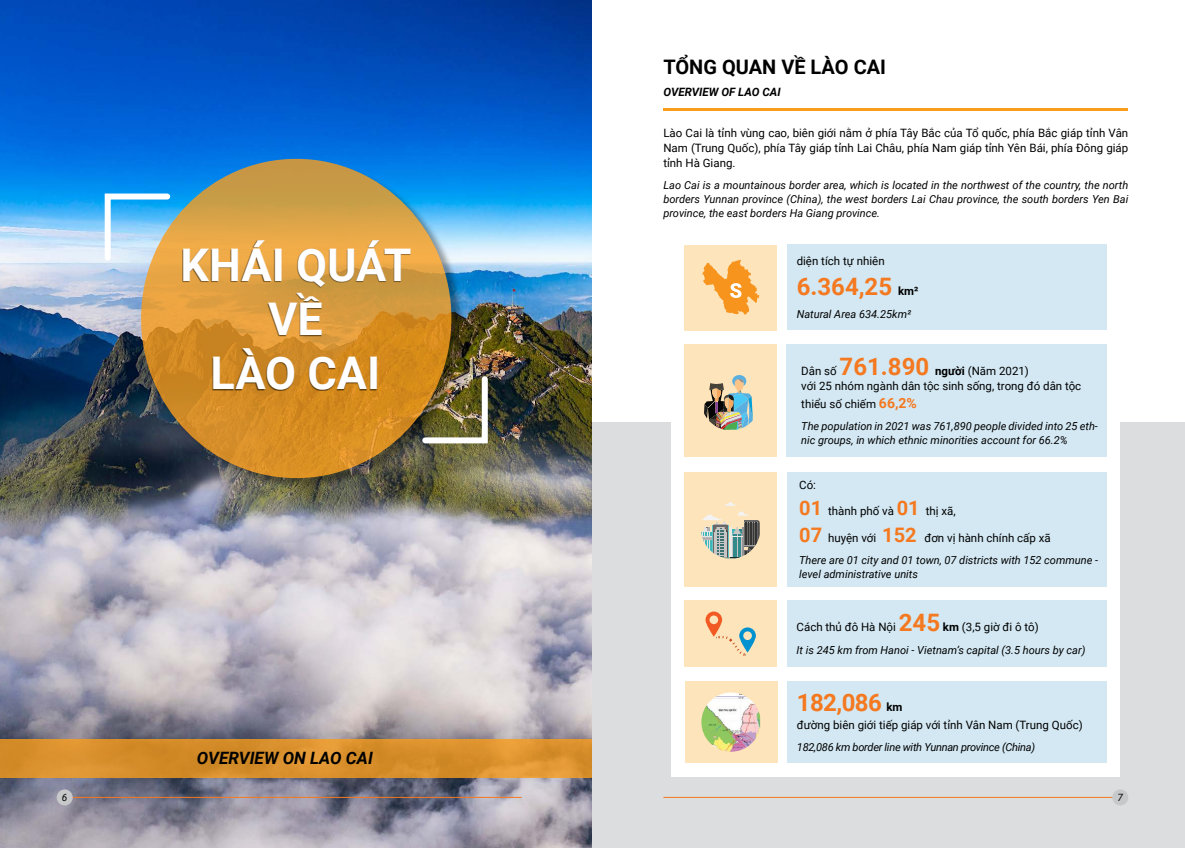
<style>
.page{position:relative;width:1185px;height:848px;background:#fff}
.page>*{position:absolute;margin:0;border:0;box-sizing:border-box;transform-origin:0 0}
.t1{font:700 45px/54px "Roboto";color:#fff;text-align:center}
.t2{font:700 24px "Roboto";letter-spacing:-.025em;color:#f47920}
.t3{font:700 20px "Roboto";color:#000}
.t4{font:italic 700 17px "Roboto";color:#000}
.t5{font:11.5px/15px "Roboto";color:#000;text-align:justify}
.t6{font:italic 700 11.5px "Roboto";color:#000}
.t7{font:italic 11px/14px "Roboto";color:#000}
.t8{font:italic 11px "Roboto";letter-spacing:-.025em;color:#000}
.t9{font:italic 10px "Roboto";color:#000}
.s1{font-size:11.5px;color:#000}
.s2{font-weight:700;font-size:24px;color:#f47920}
.s3{font-weight:700}
.s4{font-weight:700;font-size:14px;color:#f47920}
.s5{font-weight:700;font-size:20px;color:#f47920}
</style>
<div class="page">
<img style="left:0;top:0;width:592px;height:848px">
<svg style="left:0;top:739px;width:592px;height:38px;background:#d88f2c"></svg>
<div style="left:143px;top:159px;width:321px;height:331px;background:#000;opacity:.45"></div>
<svg style="left:141px;top:159px;width:310px;height:319px;background:#d69634"></svg>
<div style="left:182px;top:240px;width:228px;height:151px;background:#000;opacity:.55"></div>
<svg style="left:102px;top:190px;width:71px;height:74px;background:#98cce6"></svg>
<img style="left:419px;top:373px;width:72px;height:73px">
<div style="left:592px;top:422px;width:593px;height:426px;background:#dcddde"></div>
<hr style="left:663px;top:108px;width:465px;height:3px;background:#f99d1c">
<div style="left:671px;top:382px;width:449px;height:395px;background:#fff"></div>
<div style="left:787px;top:244px;width:319px;height:86px;background:#d3e8f3"></div>
<div style="left:685px;top:245px;width:92px;height:86px;background:#fde4ba"></div>
<svg style="left:702px;top:259px;width:57px;height:55px"></svg>
<div style="left:685px;top:344px;width:92px;height:113px;background:#fde4ba"></div>
<div style="left:787px;top:344px;width:320px;height:113px;background:#d3e8f3"></div>
<div style="left:685px;top:471px;width:92px;height:115px;background:#fde4ba"></div>
<div style="left:787px;top:471px;width:319px;height:115px;background:#d3e8f3"></div>
<svg style="left:701px;top:502px;width:59px;height:57px"></svg>
<div style="left:685px;top:681px;width:92px;height:82px;background:#fde4ba"></div>
<div style="left:787px;top:681px;width:320px;height:82px;background:#d3e8f3"></div>
<img style="left:701px;top:692px;width:59px;height:59px">
<div style="left:685px;top:600px;width:92px;height:66px;background:#fde4ba"></div>
<div style="left:787px;top:600px;width:319px;height:66px;background:#d3e8f3"></div>
<img style="left:704px;top:375px;width:49px;height:54px">
<svg style="left:705px;top:611px;width:51px;height:45px"></svg>
<hr style="left:70px;top:796px;width:452px;height:1px;background:#f47920">
<div style="left:57px;top:789px;width:16px;height:16px;background:#c7c8ca;border-radius:50%"></div>
<hr style="left:663px;top:796px;width:452px;height:1px;background:#f47920">
<div style="left:1112px;top:789px;width:16px;height:16px;background:#c7c8ca;border-radius:50%"></div>
<h3 class="t3" style="left:663px;top:53px;width:224px">TỔNG QUAN VỀ LÀO CAI</h3>
<p class="t6" style="left:663px;top:84px;width:119px">OVERVIEW OF LAO CAI</p>
<h1 class="t1" style="left:181px;top:237px;width:233px">KHÁI QUÁT<br>VỀ<br>LÀO CAI</h1>
<h3 class="t4" style="left:197px;top:746px;width:177px">OVERVIEW ON LAO CAI</h3>
<p class="t5" style="left:663px;top:124px;width:466px">Lào Cai là tỉnh vùng cao, biên giới nằm ở phía Tây Bắc của Tổ quốc, phía Bắc giáp tỉnh Vân Nam (Trung Quốc), phía Tây giáp tỉnh Lai Châu, phía Nam giáp tỉnh Yên Bái, phía Đông giáp tỉnh Hà Giang.</p>
<p class="t7" style="left:663px;top:178px;width:466px;text-align:justify">Lao Cai is a mountainous border area, which is located in the northwest of the country, the north borders Yunnan province (China), the west borders Lai Chau province, the south borders Yen Bai province, the east borders Ha Giang province.</p>
<p class="t5" style="left:797px;top:253px;width:90px">diện tích tự nhiên</p>
<h2 class="t2" style="left:797px;top:270px;width:123px">6.364,25 <span class="s1">km²</span></h2>
<p class="t7" style="left:797px;top:306px;width:116px">Natural Area 634.25km²</p>
<p class="t5" style="left:801px;top:363px;width:282px">Dân số <span class="s2">761.890</span> <span class="s3">người</span> (Năm 2021)<br>với 25 nhóm ngành dân tộc sinh sống, trong đó dân tộc</p>
<p class="t5" style="left:801px;top:396px;width:117px">thiểu số chiếm <span class="s4">66,2%</span></p>
<p class="t7" style="left:801px;top:419px;width:298px">The population in 2021 was 761,890 people divided into 25 eth&shy;nic groups, in which ethnic minorities account for 66.2%</p>
<p class="t5" style="left:799px;top:477px;width:18px">Có:</p>
<p class="t5" style="left:799px;top:503px;width:158px"><span class="s5">01</span> thành phố và <span class="s5">01</span> thị xã,</p>
<p class="t5" style="left:799px;top:529px;width:253px"><span class="s5">07</span> huyện với <span class="s5">152</span> đơn vị hành chính cấp xã</p>
<p class="t7" style="left:799px;top:553px;width:300px">There are 01 city and 01 town, 07 districts with 152 commune - level administrative units</p>
<p class="t5" style="left:797px;top:619px;width:244px">Cách thủ đô Hà Nội <span class="s2">245</span> <span class="s3">km</span> (3,5 giờ đi ô tô)</p>
<p class="t7" style="left:797px;top:642px;width:290px">It is 245 km from Hanoi - Vietnam’s capital (3.5 hours by car)</p>
<h2 class="t2" style="left:797px;top:685px;width:107px">182,086 <span class="s1">km</span></h2>
<p class="t5" style="left:797px;top:716px;width:287px">đường biên giới tiếp giáp với tỉnh Vân Nam (Trung Quốc)</p>
<p class="t8" style="left:797px;top:739px;width:240px">182,086 km border line with Yunnan province (China)</p>
<p class="t9" style="left:62px;top:790px;width:7px">6</p>
<p class="t9" style="left:1117px;top:790px;width:7px">7</p>
</div>
